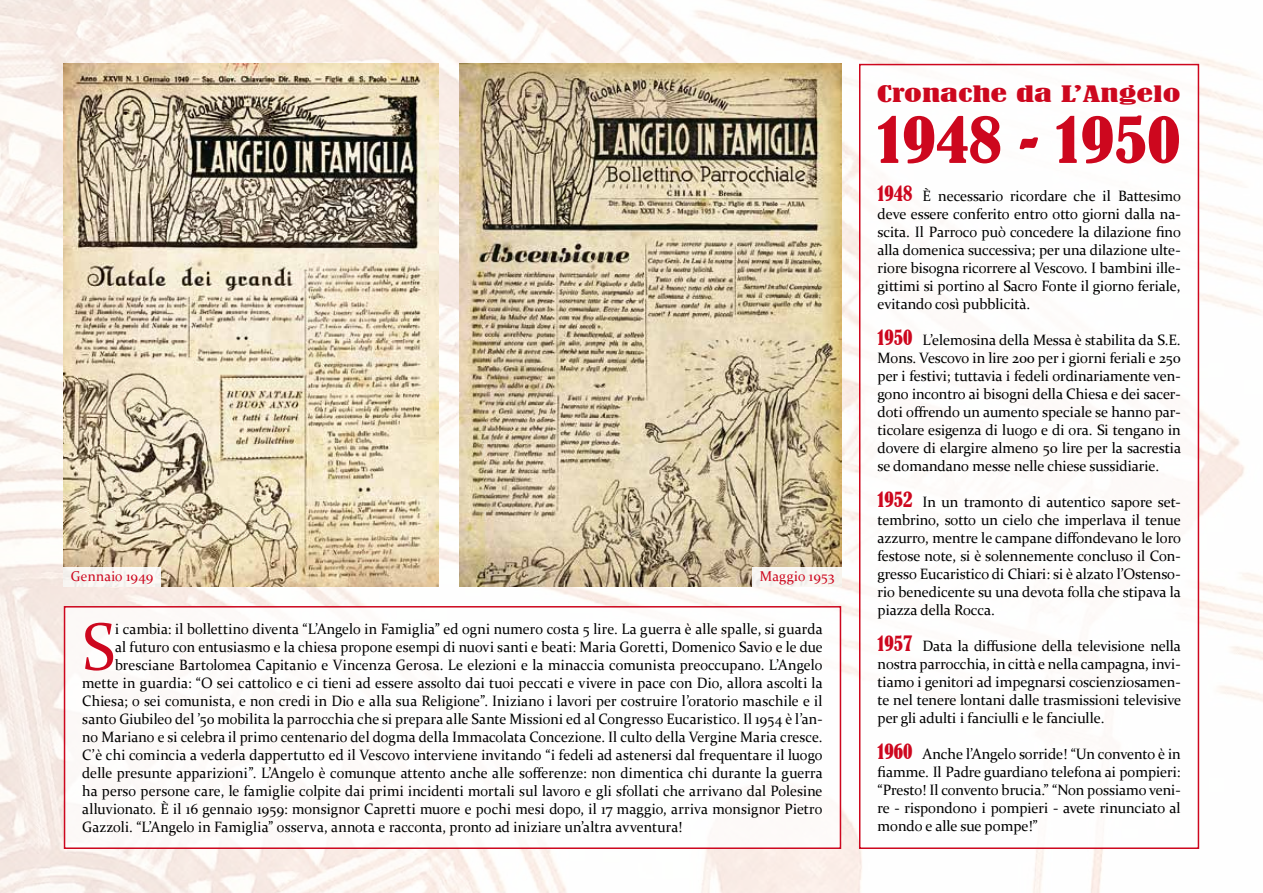
<style>
.page{position:relative;width:1263px;height:893px;background:#fff}
.page>*{position:absolute;margin:0;border:0;box-sizing:border-box;transform-origin:0 0}
.t1{font:67.65px "Constantia";color:#cd071e;scale:.96 1}
.t2{font:condensed 59.4px "Bernard";color:#cd071e;scale:1.14 1}
.t3{font:condensed 21.3px "Bernard";color:#cd071e;scale:1.74 1}
.t4{font:15px/18px "Constantia";color:#000;text-align:justify}
.t5{font:15px "Constantia";color:#000;scale:.96 1}
.t6{font:14.25px "Constantia";letter-spacing:.015em;color:#cd071e}
.s1{font-family:"Bernard";font-stretch:condensed;font-size:19.5px;color:#cd071e}
</style>
<div class="page">
<img style="left:0;top:0;width:1263px;height:893px">
<svg style="left:67px;top:609px;width:771px;height:237px"></svg>
<svg style="left:862px;top:67px;width:334px;height:779px"></svg>
<div style="left:64px;top:606px;width:777px;height:243px;border:2px solid #cd071e"></div>
<div style="left:859px;top:64px;width:340px;height:785px;border:2px solid #cd071e"></div>
<img style="left:64px;top:64px;width:374px;height:523px">
<img style="left:460px;top:64px;width:382px;height:523px">
<div style="left:64px;top:567px;width:97px;height:20px;background:#f9f7f3"></div>
<div style="left:753px;top:567px;width:89px;height:20px;background:#f8f6f2"></div>
<p class="t6" style="left:71px;top:566px;width:84px">Gennaio 1949</p>
<p class="t6" style="left:760px;top:566px;width:76px">Maggio 1953</p>
<h1 class="t1" style="left:82px;top:601px;width:36px">S</h1>
<p class="t5" style="left:115px;top:618px;width:738px">i cambia: il bollettino diventa “L’Angelo in Famiglia” ed ogni numero costa 5 lire. La guerra è alle spalle, si guarda</p>
<p class="t5" style="left:115px;top:636px;width:738px">al futuro con entusiasmo e la chiesa propone esempi di nuovi santi e beati: Maria Goretti, Domenico Savio e le due</p>
<p class="t5" style="left:115px;top:654px;width:738px">bresciane Bartolomea Capitanio e Vincenza Gerosa. Le elezioni e la minaccia comunista preoccupano. L’Angelo</p>
<p class="t5" style="left:82px;top:672px;width:773px">mette in guardia: “O sei cattolico e ci tieni ad essere assolto dai tuoi peccati e vivere in pace con Dio, allora ascolti la</p>
<p class="t5" style="left:82px;top:690px;width:772px">Chiesa; o sei comunista, e non credi in Dio e alla sua Religione”. Iniziano i lavori per costruire l’oratorio maschile e il</p>
<p class="t5" style="left:82px;top:708px;width:773px">santo Giubileo del ’50 mobilita la parrocchia che si prepara alle Sante Missioni ed al Congresso Eucaristico. Il 1954 è l’an-</p>
<p class="t5" style="left:82px;top:726px;width:772px">no Mariano e si celebra il primo centenario del dogma della Immacolata Concezione. Il culto della Vergine Maria cresce.</p>
<p class="t5" style="left:82px;top:744px;width:773px">C’è chi comincia a vederla dappertutto ed il Vescovo interviene invitando “i fedeli ad astenersi dal frequentare il luogo</p>
<p class="t5" style="left:82px;top:762px;width:773px">delle presunte apparizioni”. L’Angelo è comunque attento anche alle sofferenze: non dimentica chi durante la guerra</p>
<p class="t5" style="left:82px;top:780px;width:772px">ha perso persone care, le famiglie colpite dai primi incidenti mortali sul lavoro e gli sfollati che arrivano dal Polesine</p>
<p class="t5" style="left:82px;top:798px;width:773px">alluvionato. È il 16 gennaio 1959: monsignor Capretti muore e pochi mesi dopo, il 17 maggio, arriva monsignor Pietro</p>
<p class="t5" style="left:82px;top:816px;width:626px">Gazzoli. “L’Angelo in Famiglia” osserva, annota e racconta, pronto ad iniziare un’altra avventura!</p>
<h3 class="t3" style="left:877px;top:82px;width:176px">Cronache da L’Angelo</h3>
<h2 class="t2" style="left:877px;top:106px;width:267px">1948 - 1950</h2>
<p class="t4" style="left:877px;top:186px;width:305px"><span class="s1">1948</span> È necessario ricordare che il Battesimo deve essere conferito entro otto giorni dalla na&shy;scita. Il Parroco può concedere la dilazione fino alla domenica successiva; per una dilazione ulte&shy;riore bisogna ricorrere al Vescovo. I bambini ille&shy;gittimi si portino al Sacro Fonte il giorno feriale, evitando così pubblicità.</p>
<p class="t4" style="left:877px;top:330px;width:305px"><span class="s1">1950</span> L’elemosina della Messa è stabilita da S.E.<br>Mons. Vescovo in lire 200 per i giorni feriali e 250 per i festivi; tuttavia i fedeli ordinariamente ven&shy;gono incontro ai bisogni della Chiesa e dei sacer&shy;doti offrendo un aumento speciale se hanno par&shy;ticolare esigenza di luogo e di ora. Si tengano in dovere di elargire almeno 50 lire per la sacrestia se domandano messe nelle chiese sussidiarie.</p>
<p class="t4" style="left:877px;top:492px;width:305px"><span class="s1">1952</span> In un tramonto di autentico sapore set&shy;tembrino, sotto un cielo che imperlava il tenue azzurro, mentre le campane diffondevano le loro festose note, si è solennemente concluso il Con&shy;gresso Eucaristico di Chiari: si è alzato l’Ostenso&shy;rio benedicente su una devota folla che stipava la piazza della Rocca.</p>
<p class="t4" style="left:877px;top:636px;width:305px"><span class="s1">1957</span> Data la diffusione della televisione nella nostra parrocchia, in città e nella campagna, invi&shy;tiamo i genitori ad impegnarsi coscienziosamen&shy;te nel tenere lontani dalle trasmissioni televisive per gli adulti i fanciulli e le fanciulle.</p>
<p class="t4" style="left:877px;top:745px;width:305px"><span class="s1">1960</span> Anche l’Angelo sorride! “Un convento è in fiamme. Il Padre guardiano telefona ai pompieri: “Presto! Il convento brucia.” “Non possiamo veni&shy;re - rispondono i pompieri - avete rinunciato al mondo e alle sue pompe!”</p>
</div>
